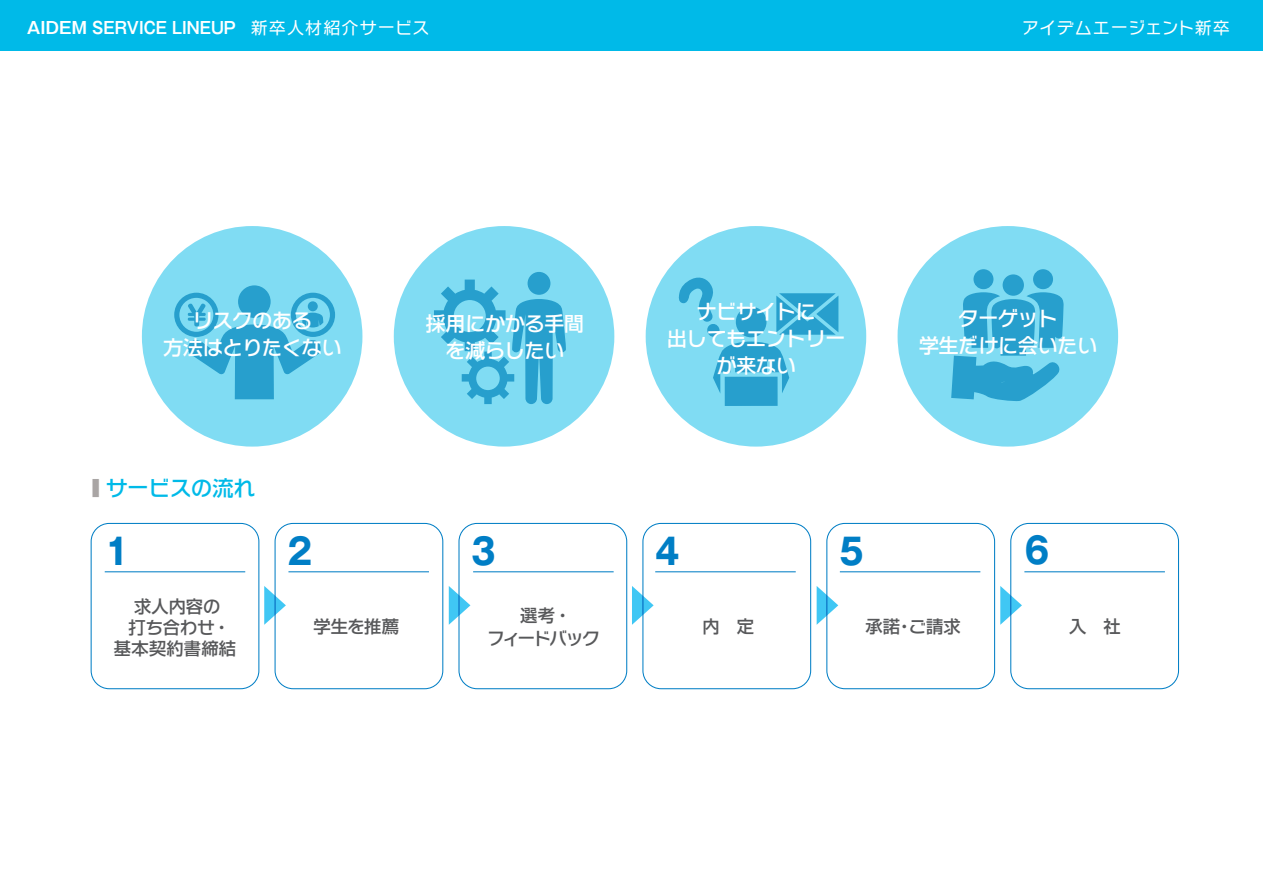
<style>
.page{position:relative;width:1263px;height:893px;background:#fff}
.page>*{position:absolute;margin:0;border:0;box-sizing:border-box;transform-origin:0 0}
.t1{font:700 35.85px "Gothic MB101 Pr 5";color:#007ec5;scale:.9 1}
.t2{font:500 21px "Typelabo N Std";letter-spacing:.01em;color:#00bae8}
.t3{font:500 19.8px/27px "Typelabo N Std";color:#fff;text-align:center}
.t4{font:500 19.8px "Shin Go Pr 5";color:#fff}
.t5{font:500 17.25px "Shin Go Pr 5";letter-spacing:.015em;color:#57585a}
.t6{font:500 17.25px "Typelabo N Std";letter-spacing:-.065em;color:#57585a}
.t7{font:700 16.5px "Gothic MB101 Pr 5 De";color:#fff}
.t8{font:16.5px "Typelabo N Std";letter-spacing:.06em;color:#fff}
.s1{font-family:"Shin Go Pr 5";font-weight:400}
.s2{font-family:"Typelabo N Std";font-weight:400}
.s3{font-family:"Shin Go Pr 5"}
.s4{font-family:"Typelabo N Std"}
.s5{font-family:"Gothic MB101 Pr 5";color:#a9a5a4}
.s6{font-family:"Koz Go Pr 6 N";font-weight:400}
</style>
<div class="page">
<div style="left:91px;top:523px;width:168px;height:166px;border:1px solid #007ec5;border-radius:18px"></div>
<div style="left:275px;top:523px;width:168px;height:166px;border:1px solid #007ec5;border-radius:18px"></div>
<div style="left:458px;top:523px;width:169px;height:166px;border:1px solid #007ec5;border-radius:18px"></div>
<div style="left:642px;top:523px;width:169px;height:166px;border:1px solid #007ec5;border-radius:18px"></div>
<div style="left:826px;top:523px;width:169px;height:166px;border:1px solid #007ec5;border-radius:18px"></div>
<div style="left:1010px;top:523px;width:169px;height:166px;border:1px solid #007ec5;border-radius:18px"></div>
<svg style="left:264px;top:586px;width:22px;height:39px"></svg>
<svg style="left:449px;top:586px;width:21px;height:39px"></svg>
<svg style="left:632px;top:586px;width:22px;height:39px"></svg>
<svg style="left:817px;top:586px;width:21px;height:39px"></svg>
<svg style="left:1000px;top:586px;width:22px;height:39px"></svg>
<hr style="left:105px;top:571px;width:140px;height:1px;background:#007ec5">
<hr style="left:288px;top:571px;width:141px;height:1px;background:#007ec5">
<hr style="left:473px;top:571px;width:141px;height:1px;background:#007ec5">
<hr style="left:655px;top:571px;width:141px;height:1px;background:#007ec5">
<hr style="left:840px;top:571px;width:140px;height:1px;background:#007ec5">
<hr style="left:1024px;top:571px;width:141px;height:1px;background:#007ec5">
<div style="left:0;top:0;width:1263px;height:51px;background:#00bae8"></div>
<div style="left:897px;top:226px;width:221px;height:221px;background:#80dcf3;border-radius:50%"></div>
<div style="left:1003px;top:274px;width:21px;height:22px;background:#279fcd;border-radius:50%"></div>
<div style="left:1033px;top:269px;width:20px;height:20px;background:#279fcd;border-radius:50%"></div>
<div style="left:973px;top:269px;width:20px;height:20px;background:#279fcd;border-radius:50%"></div>
<svg style="left:951px;top:292px;width:112px;height:109px"></svg>
<div style="left:646px;top:226px;width:220px;height:221px;background:#80dcf3;border-radius:50%"></div>
<svg style="left:679px;top:278px;width:159px;height:128px"></svg>
<div style="left:394px;top:226px;width:220px;height:221px;background:#80dcf3;border-radius:50%"></div>
<div style="left:528px;top:272px;width:22px;height:23px;background:#279fcd;border-radius:50%"></div>
<svg style="left:434px;top:280px;width:132px;height:124px"></svg>
<div style="left:142px;top:226px;width:220px;height:221px;background:#80dcf3;border-radius:50%"></div>
<svg style="left:238px;top:285px;width:33px;height:33px"></svg>
<svg style="left:174px;top:293px;width:161px;height:106px"></svg>
<p class="t7" style="left:26px;top:14px;width:405px">ＡＩＤＥＭ SERVICE LINEUP <span class="s1">新卒人材紹介</span><span class="s2">サービス</span></p>
<p class="t8" style="left:1022px;top:15px;width:209px">アイデムエージェント<span class="s3">新卒</span></p>
<p class="t3" style="left:163px;top:305px;width:180px">リスクのある<br><span class="s3">方法</span>はとりたくない</p>
<p class="t4" style="left:426px;top:307px;width:160px">採用<span class="s4">にかかる</span>手間</p>
<p class="t3" style="left:445px;top:335px;width:120px">を<span class="s3">減</span>らしたい</p>
<p class="t2" style="left:92px;top:472px;width:164px"><span class="s5">■</span> サービスの<span class="s3">流</span>れ</p>
<h1 class="t1" style="left:105px;top:521px;width:29px">1</h1>
<p class="t5" style="left:134px;top:592px;width:88px">求人内容<span class="s4">の</span></p>
<p class="t6" style="left:129px;top:614px;width:103px"><span class="s3">打</span>ち<span class="s3">合</span>わせ<span class="s6">・</span></p>
<p class="t5" style="left:114px;top:634px;width:124px">基本契約書締結</p>
<h1 class="t1" style="left:287px;top:521px;width:29px">2</h1>
<p class="t5" style="left:313px;top:613px;width:87px">学生<span class="s4">を</span>推薦</p>
<h1 class="t1" style="left:471px;top:521px;width:29px">3</h1>
<p class="t5" style="left:520px;top:601px;width:53px">選考・</p>
<p class="t6" style="left:487px;top:626px;width:114px">フィードバック</p>
<p class="t3" style="left:667px;top:295px;width:180px">ナビサイトに<br><span class="s3">出</span>してもエントリーが<span class="s3">来</span>ない</p>
<p class="t3" style="left:919px;top:302px;width:180px">ターゲット<br><span class="s3">学生</span>だけに<span class="s3">会</span>いたい</p>
<h1 class="t1" style="left:655px;top:521px;width:29px">4</h1>
<p class="t5" style="left:702px;top:613px;width:53px">内　定</p>
<h1 class="t1" style="left:839px;top:521px;width:29px">5</h1>
<p class="t5" style="left:865px;top:613px;width:97px">承諾・<span class="s4">ご</span>請求</p>
<h1 class="t1" style="left:1025px;top:521px;width:29px">6</h1>
<p class="t5" style="left:1069px;top:613px;width:53px">入　社</p>
</div>
